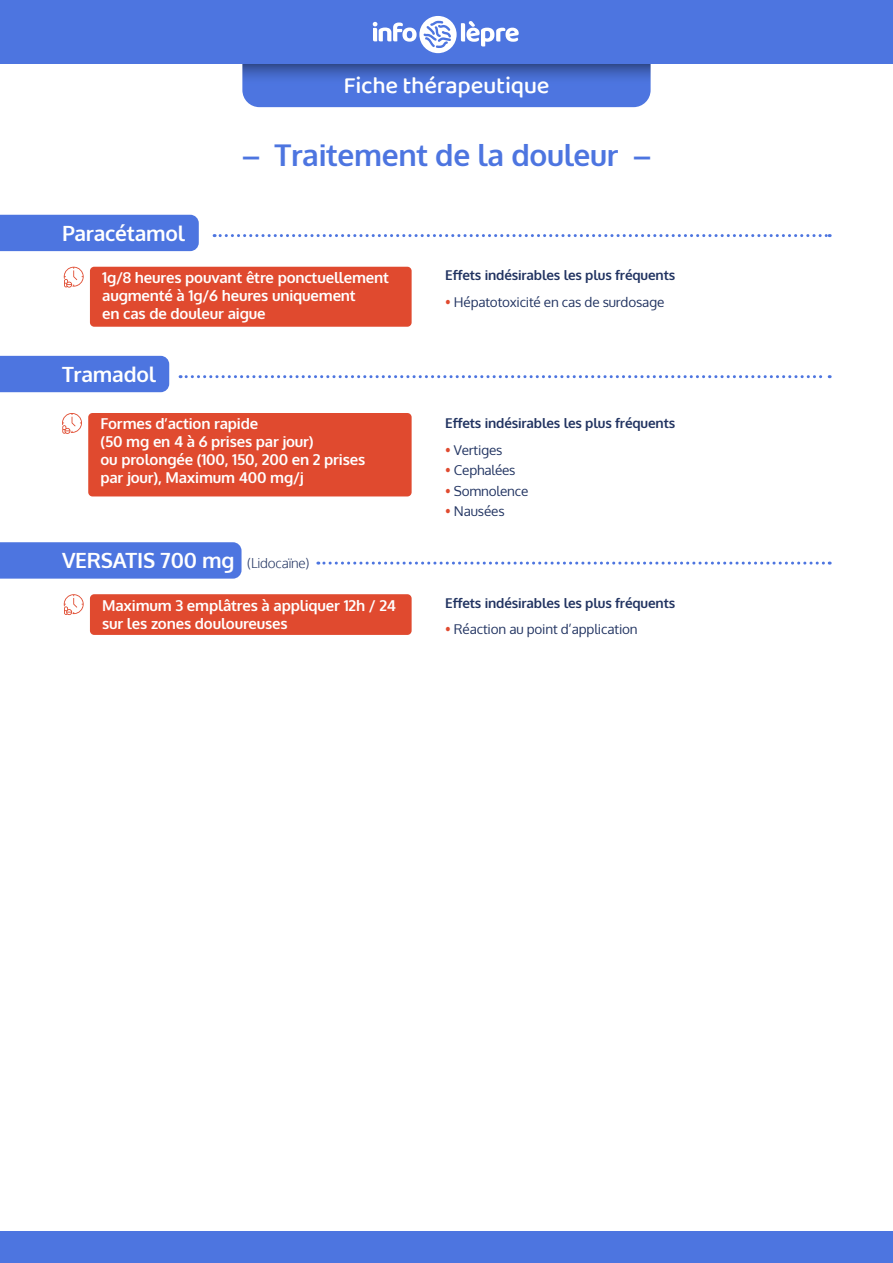
<style>
.page{position:relative;width:893px;height:1263px;background:#fff}
.page>*{position:absolute;margin:0;border:0;box-sizing:border-box;transform-origin:0 0}
.t1{font:700 30px "Oxygen";letter-spacing:-.01em;color:#4d75e0}
.t2{font:500 24px "Baloo Tammudu 2";letter-spacing:-.01em;color:#fff}
.t3{font:700 21px "Oxygen";letter-spacing:-.01em;color:#fff}
.t4{font:700 15px/18px "Oxygen";letter-spacing:-.01em;color:#fff}
.t5{font:700 13.5px "Oxygen";letter-spacing:-.01em;color:#213361}
.t6{font:13.5px "Oxygen";letter-spacing:-.01em;color:#213361}
.s1{font-weight:300;font-size:13.5px;color:#213361}
.s2{color:#e04a2f}
</style>
<div class="page">
<div style="left:0;top:356px;width:169px;height:36px;background:#4d75e0"></div>
<div style="left:0;top:215px;width:199px;height:36px;background:#4d75e0"></div>
<div style="left:0;top:542px;width:242px;height:37px;background:#4d75e0"></div>
<svg style="left:242px;top:64px;width:409px;height:43px;background:#486ed0"></svg>
<div style="left:0;top:0;width:893px;height:64px;background:#4d75e0"></div>
<div style="left:0;top:1231px;width:893px;height:32px;background:#4d75e0"></div>
<svg style="left:373px;top:16px;width:146px;height:37px"></svg>
<svg style="left:180px;top:375px;width:650px;height:3px"></svg>
<svg style="left:214px;top:234px;width:616px;height:3px"></svg>
<svg style="left:318px;top:562px;width:512px;height:3px"></svg>
<div style="left:88px;top:413px;width:324px;height:83px;background:#e04a2f;border-radius:4px"></div>
<div style="left:90px;top:267px;width:322px;height:60px;background:#e04a2f;border-radius:4px"></div>
<div style="left:90px;top:594px;width:322px;height:41px;background:#e04a2f;border-radius:4px"></div>
<svg style="left:62px;top:413px;width:20px;height:21px"></svg>
<svg style="left:64px;top:267px;width:20px;height:21px"></svg>
<svg style="left:64px;top:594px;width:20px;height:21px"></svg>
<p class="t2" style="left:343px;top:71px;width:208px">Fiche thérapeutique</p>
<p class="t3" style="left:62px;top:220px;width:124px">Paracétamol</p>
<p class="t1" style="left:242px;top:136px;width:411px">– Traitement de la douleur –</p>
<p class="t4" style="left:102px;top:269px;width:288px">1g/8 heures pouvant être ponctuellement augmenté à 1g/6 heures uniquement<br>en cas de douleur aigue</p>
<p class="t3" style="left:62px;top:361px;width:95px">Tramadol</p>
<p class="t4" style="left:100px;top:415px;width:266px">Formes d’action rapide<br>(50 mg en 4 à 6 prises par jour)<br>ou prolongée (100, 150, 200 en 2 prises</p>
<p class="t4" style="left:100px;top:469px;width:205px">par jour), Maximum 400 mg/j</p>
<p class="t3" style="left:62px;top:547px;width:249px">VERSATIS 700 mg <span class="s1">(Lidocaïne)</span></p>
<p class="t4" style="left:102px;top:597px;width:295px">Maximum 3 emplâtres à appliquer 12h / 24 sur les zones douloureuses</p>
<p class="t5" style="left:445px;top:267px;width:231px">Effets indésirables les plus fréquents</p>
<p class="t6" style="left:445px;top:293px;width:220px"><span class="s2">•</span> Hépatotoxicité en cas de surdosage</p>
<p class="t5" style="left:445px;top:414px;width:231px">Effets indésirables les plus fréquents</p>
<p class="t6" style="left:445px;top:441px;width:59px"><span class="s2">•</span> Vertiges</p>
<p class="t6" style="left:445px;top:461px;width:72px"><span class="s2">•</span> Cephalées</p>
<p class="t6" style="left:445px;top:481px;width:85px"><span class="s2">•</span> Somnolence</p>
<p class="t6" style="left:445px;top:502px;width:61px"><span class="s2">•</span> Nausées</p>
<p class="t5" style="left:445px;top:594px;width:231px">Effets indésirables les plus fréquents</p>
<p class="t6" style="left:445px;top:620px;width:194px"><span class="s2">•</span> Réaction au point d’application</p>
</div>
